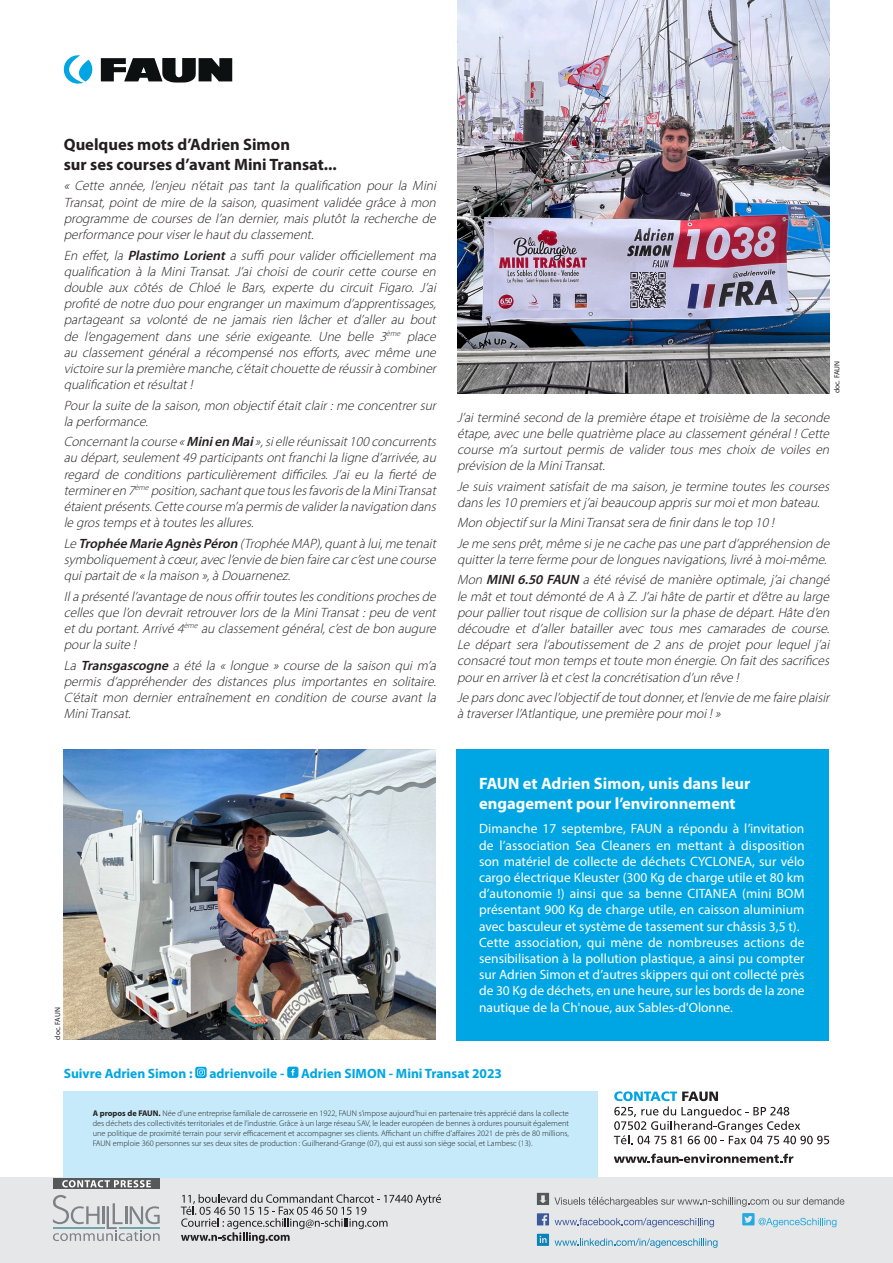
<style>
.page{position:relative;width:893px;height:1263px;background:#fff}
.page>*{position:absolute;margin:0;border:0;box-sizing:border-box;transform-origin:0 0}
.t1{font:700 16.5px/19.8px "Myriad Pro";color:#231f20}
.t2{font:700 16.5px/19.8px "Myriad Pro";color:#fff}
.t3{font:italic 300 13.5px/16.2px "Myriad Pro";color:#231f20;text-align:justify}
.t4{font:13.5px/16.2px "Myriad Pro";color:#fff;text-align:justify}
.t5{font:700 13.5px "Myriad Pro";color:#00a6e4}
.t6{font:300 8.25px/9.9px "Myriad Pro";color:#231f20;text-align:justify}
.t7{font:7.5px "Myriad Pro";color:#231f20}
.s1{font-weight:600}
.s2{font-weight:700}
</style>
<div class="page">
<svg style="left:63px;top:55px;width:170px;height:29px"></svg>
<div style="left:0;top:1178px;width:893px;height:85px;background:#e6e7e9"></div>
<div style="left:53px;top:1178px;width:107px;height:11px;background:#57585a"></div>
<svg style="left:53px;top:1195px;width:107px;height:46px"></svg>
<svg style="left:181px;top:1194px;width:260px;height:49px"></svg>
<svg style="left:555px;top:1218px;width:159px;height:9px"></svg>
<svg style="left:555px;top:1238px;width:162px;height:10px"></svg>
<svg style="left:537px;top:1213px;width:12px;height:12px"></svg>
<svg style="left:537px;top:1193px;width:307px;height:14px"></svg>
<svg style="left:742px;top:1213px;width:94px;height:14px"></svg>
<svg style="left:537px;top:1234px;width:12px;height:12px"></svg>
<svg style="left:62px;top:1180px;width:89px;height:7px"></svg>
<svg style="left:195px;top:1067px;width:12px;height:11px"></svg>
<svg style="left:197px;top:1068px;width:8px;height:8px"></svg>
<div style="left:287px;top:1067px;width:11px;height:11px;background:#00a6e4;border-radius:2px"></div>
<svg style="left:291px;top:1069px;width:3px;height:7px"></svg>
<div style="left:457px;top:749px;width:372px;height:291px;background:#00a6e4"></div>
<div style="left:64px;top:1091px;width:534px;height:87px;background:#c6eafa"></div>
<svg style="left:614px;top:1091px;width:215px;height:53px"></svg>
<svg style="left:614px;top:1154px;width:179px;height:9px"></svg>
<img style="left:457px;top:0;width:372px;height:393px">
<img style="left:64px;top:749px;width:372px;height:290px">
<p class="t1" style="left:64px;top:134px;width:274px">Quelques mots d’Adrien Simon<br>sur ses courses d’avant Mini Transat...</p>
<p class="t3" style="left:64px;top:178px;width:377px">« Cette année, l’enjeu n’était pas tant la qualification pour la Mini Transat, point de mire de la saison, quasiment validée grâce à mon programme de courses de l’an dernier, mais plutôt la recherche de performance pourviserle hautdu classement.</p>
<p class="t3" style="left:64px;top:247px;width:377px">En effet, la <span class="s1">Plastimo Lorient</span> a suffi pour valider officiellement ma qualification à la Mini Transat. J’ai choisi de courir cette course en double aux côtés de Chloé le Bars, experte du circuit Figaro. J’ai profité de notre duo pourengrangerun maximum d’apprentissages, partageant sa volonté de ne jamais rien lâcher et d’aller au bout de l’engagement dans une série exigeante. Une belle 3<sup>ème</sup> place au classement général a récompensé nos efforts, avec même une victoire surlapremière manche,c’étaitchouette de réussiràcombiner qualification etrésultat!</p>
<p class="t3" style="left:64px;top:397px;width:377px">Pourlasuite de lasaison,mon objectif étaitclair:me concentrersur laperformance.</p>
<p class="t3" style="left:64px;top:433px;width:377px">Concernantlacourse «<span class="s1">Minien Mai</span>»,sielle réunissait100 concurrents au départ,seulement49 participantsontfranchilaligne d’arrivée,au regard de conditions particulièrement difficiles. J’ai eu la fierté de termineren 7<sup>ème</sup> position,sachantque touslesfavorisde laMiniTransat étaientprésents.Cette course m’apermisde validerlanavigation dans le grostempsetàtouteslesallures.</p>
<p class="t3" style="left:64px;top:535px;width:377px">Le <span class="s1">Trophée Marie AgnèsPéron</span> (Trophée MAP),quantàlui,me tenait symboliquementàcœur,avecl’envie de bien faire carc’estune course quipartaitde «lamaison »,àDouarnenez.</p>
<p class="t3" style="left:64px;top:588px;width:377px">Ilaprésenté l’avantage de nousoffrirtouteslesconditionsprochesde cellesque l’on devraitretrouverlorsde laMiniTransat:peu de vent etdu portant.Arrivé 4<sup>ème</sup> au classementgénéral,c’estde bon augure pourlasuite !</p>
<p class="t3" style="left:64px;top:657px;width:377px">La <span class="s1">Transgascogne</span> a été la « longue » course de la saison qui m’a permis d’appréhender des distances plus importantes en solitaire.<br>C’était mon dernier entraînement en condition de course avant la MiniTransat.</p>
<p class="t7" style="left:832px;top:393px;width:34px;rotate:-90deg">doc. FAUN</p>
<p class="t3" style="left:457px;top:409px;width:377px">J’aiterminé second de lapremière étape ettroisième de laseconde étape,avecune belle quatrième place au classementgénéral!Cette course m’a surtout permis de valider tous mes choix de voiles en prévision de laMiniTransat.</p>
<p class="t3" style="left:457px;top:478px;width:377px">Je suisvraimentsatisfaitde masaison,je termine touteslescourses dansles10 premiersetj ’aibeaucoup apprissurmoietmon bateau.</p>
<p class="t3" style="left:457px;top:514px;width:322px">Mon objectif surlaMiniTransatserade finirdansle top 10 !</p>
<p class="t3" style="left:457px;top:535px;width:377px">Je me sensprêt,même sije ne cache pasune partd’appréhension de quitterlaterre ferme pourde longuesnavigations,livré àmoi-même.</p>
<p class="t3" style="left:457px;top:572px;width:377px">Mon <span class="s1">MINI6.50 FAUN</span> aété révisé de manière optimale,j ’aichangé le mâtettoutdémonté de A àZ.J’aihâte de partiretd’être au large pourpalliertoutrisque de collision surlaphase de départ.Hâte d’en découdre et d’aller batailler avec tous mes camarades de course.<br>Le départ sera l’aboutissement de 2 ans de projet pour lequel j ’ai consacré toutmon tempsettoute mon énergie.On faitdessacrifices pouren arriverlàetc’estlaconcrétisation d’un rêve !</p>
<p class="t3" style="left:457px;top:689px;width:377px">Je parsdoncavecl’objectif de toutdonner,etl’envie de me faire plaisir àtraverserl’Atlantique,une première pourmoi!»</p>
<p class="t7" style="left:53px;top:1039px;width:34px;rotate:-90deg">doc. FAUN</p>
<p class="t2" style="left:479px;top:773px;width:273px">FAUN et Adrien Simon, unis dans leur engagement pour l’environnement</p>
<p class="t4" style="left:479px;top:820px;width:327px">Dimanche 17 septembre, FAUN a répondu à l’invitation de l’association Sea Cleaners en mettant à disposition son matériel de collecte de déchets CYCLONEA, sur vélo cargo électrique Kleuster (300 Kg de charge utile et 80 km d’autonomie !) ainsi que sa benne CITANEA (mini BOM présentant 900 Kg de charge utile, en caisson aluminium avec basculeur et système de tassement sur châssis 3,5 t).</p>
<p class="t4" style="left:479px;top:934px;width:327px">Cette association, qui mène de nombreuses actions de sensibilisation à la pollution plastique, a ainsi pu compter sur Adrien Simon et d’autres skippers qui ont collecté près de 30 Kg de déchets, en une heure, sur les bords de la zone nautique de la Ch'noue, aux Sables-d'Olonne.</p>
<p class="t5" style="left:64px;top:1064px;width:440px">Suivre Adrien Simon : adrienvoile - Adrien SIMON - Mini Transat 2023</p>
<p class="t6" style="left:93px;top:1108px;width:478px"><span class="s2">A propos de FAUN.</span> Née d’une entreprise familiale de carrosserie en 1922, FAUN s’impose aujourd’hui en partenaire très apprécié dans la collecte des déchets des collectivités territoriales et de l’industrie. Grâce à un large réseau SAV, le leader européen de bennes à ordures poursuit également une politique de proximité terrain pour servir efficacement et accompagner ses clients. Affichant un chiffre d’affaires 2021 de près de 80 millions, FAUN emploie 360 personnes sur ses deux sites de production : Guilherand-Grange (07), qui est aussi son siège social, et Lambesc (13).</p>
</div>
